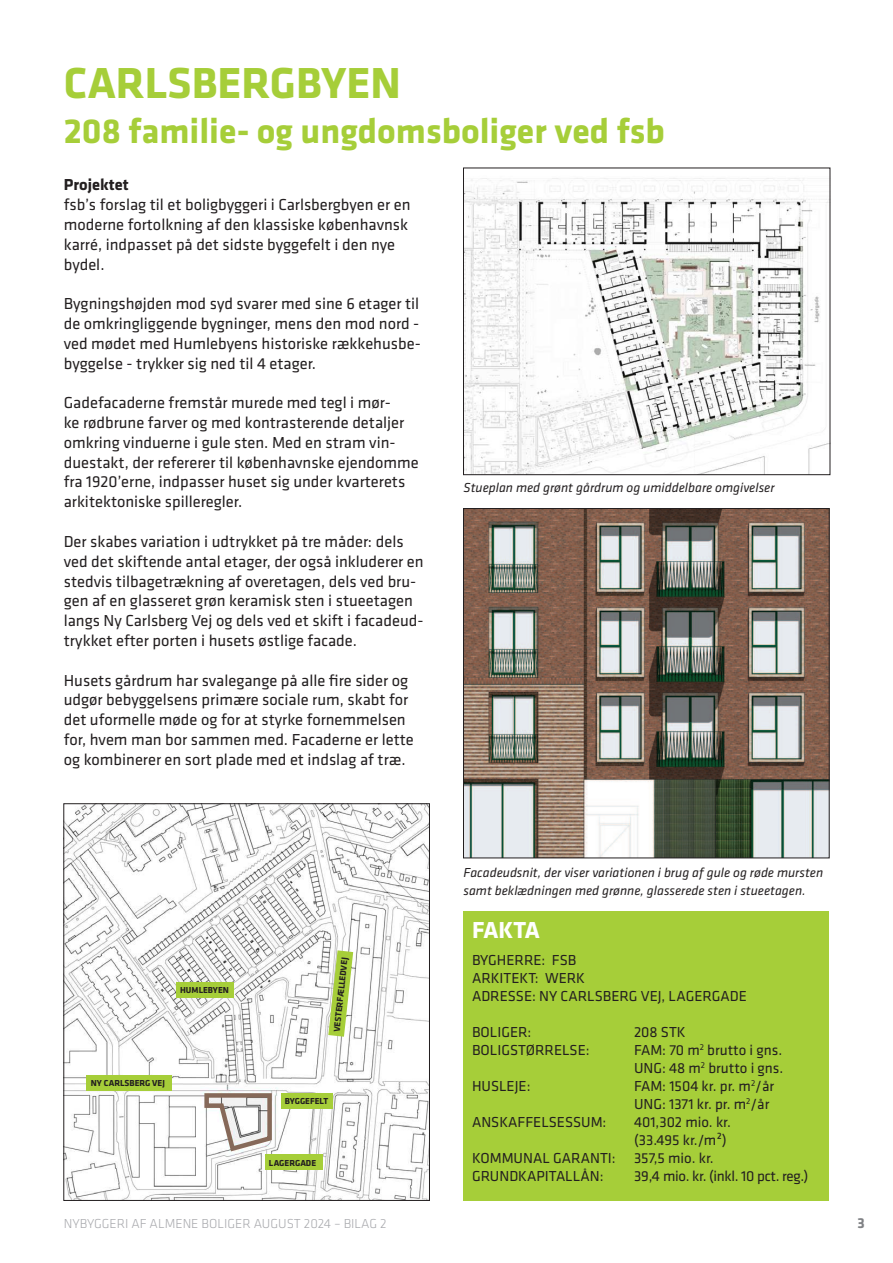
<style>
.page{position:relative;width:893px;height:1263px;background:#fff}
.page>*{position:absolute;margin:0;border:0;box-sizing:border-box;transform-origin:0 0}
.t1{font:700 45px "Klavika Basic";color:#a6ce39}
.t2{font:700 36px "Klavika Basic";color:#a6ce39}
.t3{font:700 24px "Klavika Basic";letter-spacing:-.02em;color:#fff}
.t4{font:16.5px/19.8px "Klavika Basic";color:#231f20}
.t5{font:700 16.5px "Klavika Basic";color:#231f20}
.t6{font:15px/18px "Klavika Basic";color:#231f20}
.t7{font:15px "Klavika Basic";letter-spacing:-.02em;color:#231f20}
.t8{font:700 15px "Klavika Basic";color:#808285}
.t9{font:italic 13.5px/18px "Klavika Basic";color:#231f20}
.t10{font:300 13.5px "Klavika Basic";color:#a8a9ad}
.t11{font:700 9px "Klavika Basic";color:#231f20}
</style>
<div class="page">
<div style="left:463px;top:911px;width:366px;height:289px;background:#a6ce39"></div>
<img style="left:465px;top:510px;width:362px;height:346px">
<div style="left:463px;top:508px;width:366px;height:350px;border:1px solid #231f20"></div>
<img style="left:465px;top:178px;width:363px;height:295px">
<div style="left:463px;top:168px;width:367px;height:307px;border:1px solid #231f20"></div>
<img style="left:66px;top:805px;width:362px;height:393px">
<div style="left:64px;top:803px;width:366px;height:397px;border:1px solid #231f20"></div>
<svg style="left:202px;top:1091px;width:72px;height:63px"></svg>
<div style="left:176px;top:982px;width:58px;height:16px;background:#a6ce39"></div>
<div style="left:87px;top:1075px;width:85px;height:16px;background:#a6ce39"></div>
<svg style="left:328px;top:950px;width:25px;height:87px"></svg>
<div style="left:281px;top:1093px;width:52px;height:16px;background:#a6ce39"></div>
<div style="left:265px;top:1154px;width:58px;height:16px;background:#a6ce39"></div>
<h1 class="t1" style="left:64px;top:63px;width:339px">CARLSBERGBYEN</h1>
<h2 class="t2" style="left:64px;top:115px;width:602px">208 familie- og ungdomsboliger ved fsb</h2>
<p class="t5" style="left:64px;top:178px;width:66px">Projektet</p>
<p class="t4" style="left:64px;top:195px;width:348px">fsb’s forslag til et boligbyggeri i Carlsbergbyen er en moderne fortolkning af den klassiske københavnsk karré, indpasset på det sidste byggefelt i den nye bydel.</p>
<p class="t4" style="left:64px;top:294px;width:358px;text-align:justify">Bygningshøjden mod syd svarer med sine 6 etager til de omkringliggende bygninger, mens den mod nord - ved mødet med Humlebyens historiske rækkehusbe&shy;byggelse - trykker sig ned til 4 etager.</p>
<p class="t4" style="left:64px;top:393px;width:356px">Gadefacaderne fremstår murede med tegl i mør-<br>ke rødbrune farver og med kontrasterende detaljer omkring vinduerne i gule sten. Med en stram vin&shy;duestakt, der refererer til københavnske ejendomme fra 1920’erne, indpasser huset sig under kvarterets arkitektoniske spilleregler.</p>
<p class="t4" style="left:64px;top:532px;width:361px">Der skabes variation i udtrykket på tre måder: dels ved det skiftende antal etager, der også inkluderer en stedvis tilbagetrækning af overetagen, dels ved bru&shy;gen af en glasseret grøn keramisk sten i stueetagen langs Ny Carlsberg Vej og dels ved et skift i facadeud&shy;trykket efter porten i husets østlige facade.</p>
<p class="t4" style="left:64px;top:670px;width:352px">Husets gårdrum har svalegange på alle fire sider og udgør bebyggelsens primære sociale rum, skabt for det uformelle møde og for at styrke fornemmelsen for, hvem man bor sammen med. Facaderne er lette og kombinerer en sort plade med et indslag af træ.</p>
<p class="t9" style="left:463px;top:480px;width:313px">Stueplan med grønt gårdrum og umiddelbare omgivelser</p>
<p class="t11" style="left:180px;top:986px;width:50px">HUMLEBYEN</p>
<p class="t11" style="left:91px;top:1079px;width:75px">NY CARLSBERG VEJ</p>
<p class="t11" style="left:333px;top:1031px;width:76px;rotate:-84deg">VESTERFÆLLEDVEJ</p>
<p class="t11" style="left:285px;top:1097px;width:45px">BYGGEFELT</p>
<p class="t11" style="left:269px;top:1159px;width:49px">LAGERGADE</p>
<p class="t9" style="left:463px;top:865px;width:361px">Facadeudsnit, der viser variationen i brug af gule og røde mursten samt beklædningen med grønne, glasserede sten i stueetagen.</p>
<h3 class="t3" style="left:472px;top:919px;width:69px">FAKTA</h3>
<p class="t6" style="left:472px;top:951px;width:276px">BYGHERRE: FSB<br>ARKITEKT: WERK<br>ADRESSE: NY CARLSBERG VEJ, LAGERGADE</p>
<p class="t6" style="left:472px;top:1023px;width:61px">BOLIGER:</p>
<p class="t6" style="left:634px;top:1023px;width:53px">208 STK</p>
<p class="t6" style="left:472px;top:1041px;width:119px">BOLIGSTØRRELSE:</p>
<p class="t6" style="left:634px;top:1041px;width:151px">FAM: 70 m<sup>2</sup> brutto i gns.<br>UNG: 48 m<sup>2</sup> brutto i gns.</p>
<p class="t6" style="left:472px;top:1077px;width:60px">HUSLEJE:</p>
<p class="t6" style="left:634px;top:1077px;width:141px">FAM: 1504 kr. pr. m<sup>2</sup>/år<br>UNG: 1371 kr. pr. m<sup>2</sup>/år</p>
<p class="t6" style="left:472px;top:1113px;width:136px">ANSKAFFELSESSUM:</p>
<p class="t6" style="left:634px;top:1113px;width:98px">401,302 mio. kr.</p>
<p class="t6" style="left:634px;top:1131px;width:94px">(33.495 kr./m²)</p>
<p class="t6" style="left:472px;top:1149px;width:243px">KOMMUNAL GARANTI: 357,5 mio. kr.</p>
<p class="t6" style="left:472px;top:1167px;width:133px">GRUNDKAPITALLÅN:</p>
<p class="t7" style="left:634px;top:1168px;width:176px">39,4 mio. kr. (inkl. 10 pct. reg.)</p>
<p class="t10" style="left:64px;top:1215px;width:324px">NYBYGGERI AF ALMENE BOLIGER AUGUST 2024 – BILAG 2</p>
<p class="t8" style="left:857px;top:1216px;width:9px">3</p>
</div>
